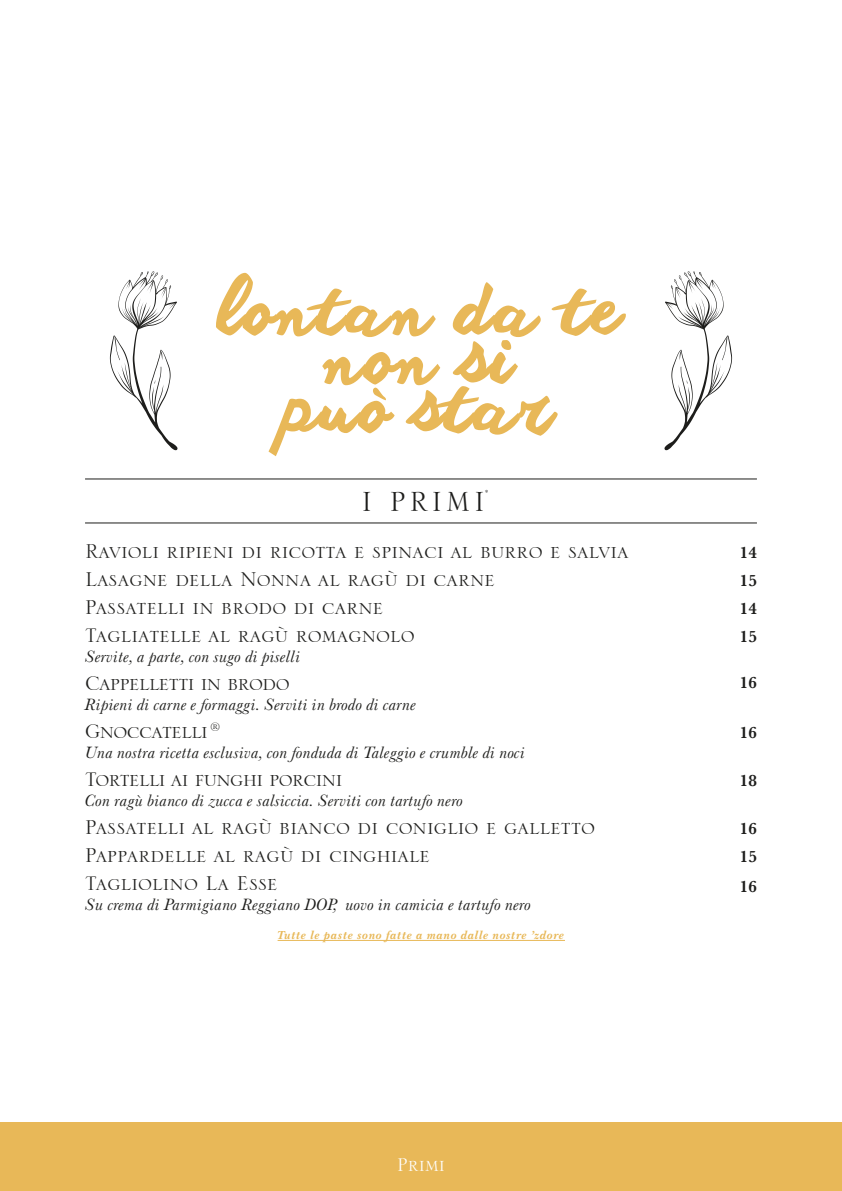
<style>
.page{position:relative;width:842px;height:1191px;background:#fff}
.page>*{position:absolute;margin:0;border:0;box-sizing:border-box;transform-origin:0 0}
.t1{font:68px/48.8px "anothershabby";letter-spacing:.02em;color:#e8b858;text-align:center}
.t2{font:36px "Serlio LH";letter-spacing:.1em;color:#1d1d1b}
.t3{font:26px/28px "Serlio LH";color:#1d1d1b}
.t4{font:26px "Serlio LH";letter-spacing:-.025em;color:#1d1d1b}
.t5{font:24px "Serlio LH";color:#fff}
.t6{font:italic 17px "Baskerville No 2 BT";color:#1d1d1b}
.t7{font:600 17px/28px "Baskerville";color:#1d1d1b;text-align:justify}
.t8{font:16px "Serlio LH";color:#1d1d1b}
.t9{font:italic 700 12px "Baskerville No 2 BT";letter-spacing:.05em;color:#e8b858}
.t10{font:11.6px "Serlio LH";color:#1d1d1b}
</style>
<div class="page">
<hr style="left:85px;top:522px;width:672px;height:1px;background:#1d1d1b">
<hr style="left:85px;top:478px;width:672px;height:1px;background:#1d1d1b">
<hr style="left:278px;top:940px;width:287px;height:1px;background:#e8b858">
<svg style="left:110px;top:271px;width:68px;height:179px"></svg>
<svg style="left:664px;top:271px;width:68px;height:179px"></svg>
<div style="left:0;top:1122px;width:842px;height:69px;background:#e8b858"></div>
<h1 class="t1" style="left:217px;top:287px;width:404px">lontan da te non si<br>può star</h1>
<p class="t10" style="left:485px;top:487px;width:5px">*</p>
<h2 class="t2" style="left:362px;top:482px;width:125px">I PRIMI</h2>
<h3 class="t3" style="left:85px;top:537px;width:545px">Ravioli ripieni di ricotta e spinaci al burro e salvia Lasagne della Nonna al ragù di carne<br>Passatelli in brodo di carne<br>Tagliatelle al ragù romagnolo</h3>
<p class="t6" style="left:85px;top:646px;width:217px">Servite, a parte, con sugo di piselli</p>
<h3 class="t4" style="left:85px;top:669px;width:206px">Cappelletti in brodo</h3>
<p class="t6" style="left:85px;top:694px;width:333px">Ripieni di carne e formaggi. Serviti in brodo di carne</p>
<h3 class="t4" style="left:85px;top:717px;width:125px">Gnoccatelli</h3>
<p class="t6" style="left:85px;top:742px;width:442px">Una nostra ricetta esclusiva, con fonduda di Taleggio e crumble di noci</p>
<h3 class="t4" style="left:85px;top:765px;width:259px">Tortelli ai funghi porcini</h3>
<p class="t6" style="left:85px;top:790px;width:380px">Con ragù bianco di zucca e salsiccia. Serviti con tartufo nero</p>
<h3 class="t3" style="left:85px;top:813px;width:512px">Passatelli al ragù bianco di coniglio e galletto<br>Pappardelle al ragù di cinghiale<br>Tagliolino La Esse</h3>
<p class="t6" style="left:85px;top:894px;width:448px">Su crema di Parmigiano Reggiano DOP, uovo in camicia e tartufo nero</p>
<p class="t8" style="left:211px;top:719px;width:11px">®</p>
<p class="t9" style="left:278px;top:927px;width:288px">Tutte le paste sono fatte a mano dalle nostre ’zdore</p>
<h3 class="t5" style="left:397px;top:1151px;width:49px">Primi</h3>
<p class="t7" style="left:740px;top:538px;width:18px">14<br>15<br>14<br>15</p>
<p class="t7" style="left:740px;top:668px;width:18px">16</p>
<p class="t7" style="left:740px;top:718px;width:18px">16</p>
<p class="t7" style="left:740px;top:766px;width:18px">18</p>
<p class="t7" style="left:740px;top:814px;width:18px">16<br>15</p>
<p class="t7" style="left:740px;top:872px;width:18px">16</p>
</div>
